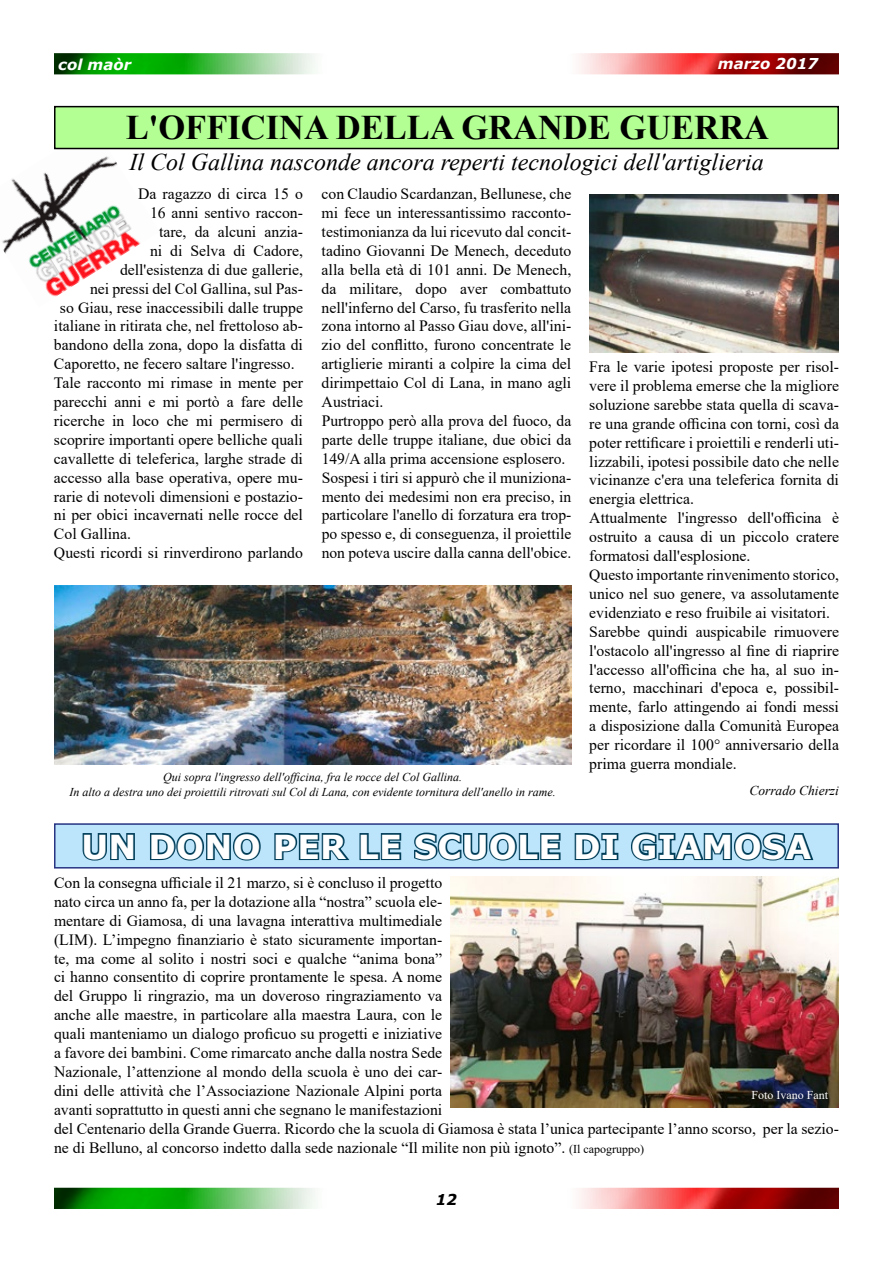
<style>
.page{position:relative;width:893px;height:1263px;background:#fff}
.page>*{position:absolute;margin:0;border:0;box-sizing:border-box;transform-origin:0 0}
.t1{font:700 34.5px "Times New Roman";color:#000}
.t2{font:700 33px "Verdana";letter-spacing:.01em;color:#fff}
.t3{font:italic 24px "Times New Roman";color:#000}
.t4{font:15.75px/18.9px "Times New Roman";color:#000}
.t5{font:italic 700 15px "Verdana";color:#fff}
.t6{font:italic 700 15px "Verdana";color:#000}
.t7{font:italic 13.5px "Times New Roman";color:#000}
.t8{font:italic 12px/14.4px "Times New Roman";color:#000;text-align:center}
.t9{font:12px "Times New Roman";color:#fff}
.s1{font-size:12px}
</style>
<div class="page">
<img style="left:54px;top:1188px;width:785px;height:21px">
<img style="left:54px;top:53px;width:785px;height:21px">
<img style="left:2px;top:149px;width:158px;height:148px">
<div style="left:55px;top:107px;width:783px;height:41px;background:#b4ff94"></div>
<div style="left:54px;top:106px;width:785px;height:43px;border:2px solid #000"></div>
<img style="left:451px;top:877px;width:388px;height:230px">
<img style="left:54px;top:585px;width:517px;height:179px">
<img style="left:589px;top:194px;width:250px;height:159px">
<div style="left:55px;top:824px;width:783px;height:44px;background:#bce4fa"></div>
<svg style="left:82px;top:833px;width:53px;height:28px"></svg>
<svg style="left:150px;top:832px;width:111px;height:29px"></svg>
<svg style="left:274px;top:833px;width:76px;height:27px"></svg>
<svg style="left:359px;top:833px;width:43px;height:27px"></svg>
<svg style="left:414px;top:832px;width:147px;height:29px"></svg>
<svg style="left:574px;top:833px;width:45px;height:27px"></svg>
<svg style="left:631px;top:832px;width:183px;height:29px"></svg>
<div style="left:54px;top:823px;width:785px;height:45px;border:2px solid #283583"></div>
<p class="t5" style="left:58px;top:53px;width:75px">col maòr</p>
<p class="t5" style="left:718px;top:53px;width:102px">marzo 2017</p>
<h1 class="t1" style="left:126px;top:103px;width:645px">L'OFFICINA DELLA GRANDE GUERRA</h1>
<h3 class="t3" style="left:129px;top:146px;width:636px">Il Col Gallina nasconde ancora reperti tecnologici dell'artiglieria</h3>
<p class="t4" style="left:138px;top:184px;width:166px">Da ragazzo di circa 15 o</p>
<p class="t4" style="left:150px;top:203px;width:155px">16 anni sentivo raccon-</p>
<p class="t4" style="left:159px;top:222px;width:146px">tare, da alcuni anzia-</p>
<p class="t4" style="left:150px;top:241px;width:154px">ni di Selva di Cadore,</p>
<p class="t4" style="left:120px;top:259px;width:185px">dell'esistenza di due gallerie,</p>
<p class="t4" style="left:90px;top:278px;width:214px">nei pressi del Col Gallina, sul Pas-</p>
<p class="t4" style="left:60px;top:297px;width:245px">so Giau, rese inaccessibili dalle truppe</p>
<p class="t4" style="left:54px;top:316px;width:251px">italiane in ritirata che, nel frettoloso ab-</p>
<p class="t4" style="left:54px;top:335px;width:251px">bandono della zona, dopo la disfatta di</p>
<p class="t4" style="left:54px;top:354px;width:242px">Caporetto, ne fecero saltare l'ingresso.</p>
<p class="t4" style="left:54px;top:373px;width:251px">Tale racconto mi rimase in mente per</p>
<p class="t4" style="left:54px;top:392px;width:251px">parecchi anni e mi portò a fare delle</p>
<p class="t4" style="left:54px;top:411px;width:251px">ricerche in loco che mi permisero di</p>
<p class="t4" style="left:54px;top:430px;width:251px">scoprire importanti opere belliche quali</p>
<p class="t4" style="left:54px;top:448px;width:250px">cavallette di teleferica, larghe strade di</p>
<p class="t4" style="left:54px;top:467px;width:251px">accesso alla base operativa, opere mu-</p>
<p class="t4" style="left:54px;top:486px;width:251px">rarie di notevoli dimensioni e postazio-</p>
<p class="t4" style="left:54px;top:505px;width:251px">ni per obici incavernati nelle rocce del</p>
<p class="t4" style="left:54px;top:524px;width:79px">Col Gallina.</p>
<p class="t4" style="left:54px;top:543px;width:251px">Questi ricordi si rinverdirono parlando</p>
<p class="t4" style="left:322px;top:184px;width:251px">con Claudio Scardanzan, Bellunese, che mi fece un interessantissimo racconto&shy;testimonianza da lui ricevuto dal concit&shy;tadino Giovanni De Menech, deceduto alla bella età di 101 anni. De Menech, da militare, dopo aver combattuto nell'inferno del Carso, fu trasferito nella zona intorno al Passo Giau dove, all'ini&shy;zio del conflitto, furono concentrate le artiglierie miranti a colpire la cima del dirimpettaio Col di Lana, in mano agli Austriaci.<br>Purtroppo però alla prova del fuoco, da parte delle truppe italiane, due obici da 149/A alla prima accensione esplosero.<br>Sospesi i tiri si appurò che il muniziona&shy;mento dei medesimi non era preciso, in particolare l'anello di forzatura era trop&shy;po spesso e, di conseguenza, il proiettile non poteva uscire dalla canna dell'obice.</p>
<p class="t8" style="left:70px;top:770px;width:488px">Qui sopra l'ingresso dell'officina, fra le rocce del Col Gallina.<br>In alto a destra uno dei proiettili ritrovati sul Col di Lana, con evidente tornitura dell'anello in rame.</p>
<p class="t4" style="left:589px;top:357px;width:251px">Fra le varie ipotesi proposte per risol&shy;vere il problema emerse che la migliore soluzione sarebbe stata quella di scava&shy;re una grande officina con torni, così da poter rettificare i proiettili e renderli uti&shy;lizzabili, ipotesi possibile dato che nelle vicinanze c'era una teleferica fornita di energia elettrica.<br>Attualmente l'ingresso dell'officina è ostruito a causa di un piccolo cratere formatosi dall'esplosione.<br>Questo importante rinvenimento storico, unico nel suo genere, va assolutamente evidenziato e reso fruibile ai visitatori.<br>Sarebbe quindi auspicabile rimuovere l'ostacolo all'ingresso al fine di riaprire l'accesso all'officina che ha, al suo in&shy;terno, macchinari d'epoca e, possibil&shy;mente, farlo attingendo ai fondi messi a disposizione dalla Comunità Europea per ricordare il 100° anniversario della prima guerra mondiale.</p>
<p class="t7" style="left:749px;top:781px;width:91px">Corrado Chierzi</p>
<h2 class="t2" style="left:81px;top:823px;width:732px">UN DONO PER LE SCUOLE DI GIAMOSA</h2>
<p class="t4" style="left:54px;top:873px;width:786px">Con la consegna ufficiale il 21 marzo, si è concluso il progetto<br>nato circa un anno fa, per la dotazione alla “nostra” scuola ele-<br>mentare di Giamosa, di una lavagna interattiva multimediale<br>(LIM). L’impegno finanziario è stato sicuramente importan-<br>te, ma come al solito i nostri soci e qualche “anima bona”<br>ci hanno consentito di coprire prontamente le spesa. A nome<br>del Gruppo li ringrazio, ma un doveroso ringraziamento va<br>anche alle maestre, in particolare alla maestra Laura, con le<br>quali manteniamo un dialogo proficuo su progetti e iniziative<br>a favore dei bambini. Come rimarcato anche dalla nostra Sede<br>Nazionale, l’attenzione al mondo della scuola è uno dei car-<br>dini delle attività che l’Associazione Nazionale Alpini porta<br>avanti soprattutto in questi anni che segnano le manifestazioni<br>del Centenario della Grande Guerra. Ricordo che la scuola di Giamosa è stata l’unica partecipante l’anno scorso, per la sezio&shy;ne di Belluno, al concorso indetto dalla sede nazionale “Il milite non più ignoto”. <span class="s1">(Il capogruppo)</span></p>
<p class="t9" style="left:751px;top:1086px;width:78px">Foto Ivano Fant</p>
<p class="t6" style="left:436px;top:1188px;width:23px">12</p>
</div>
